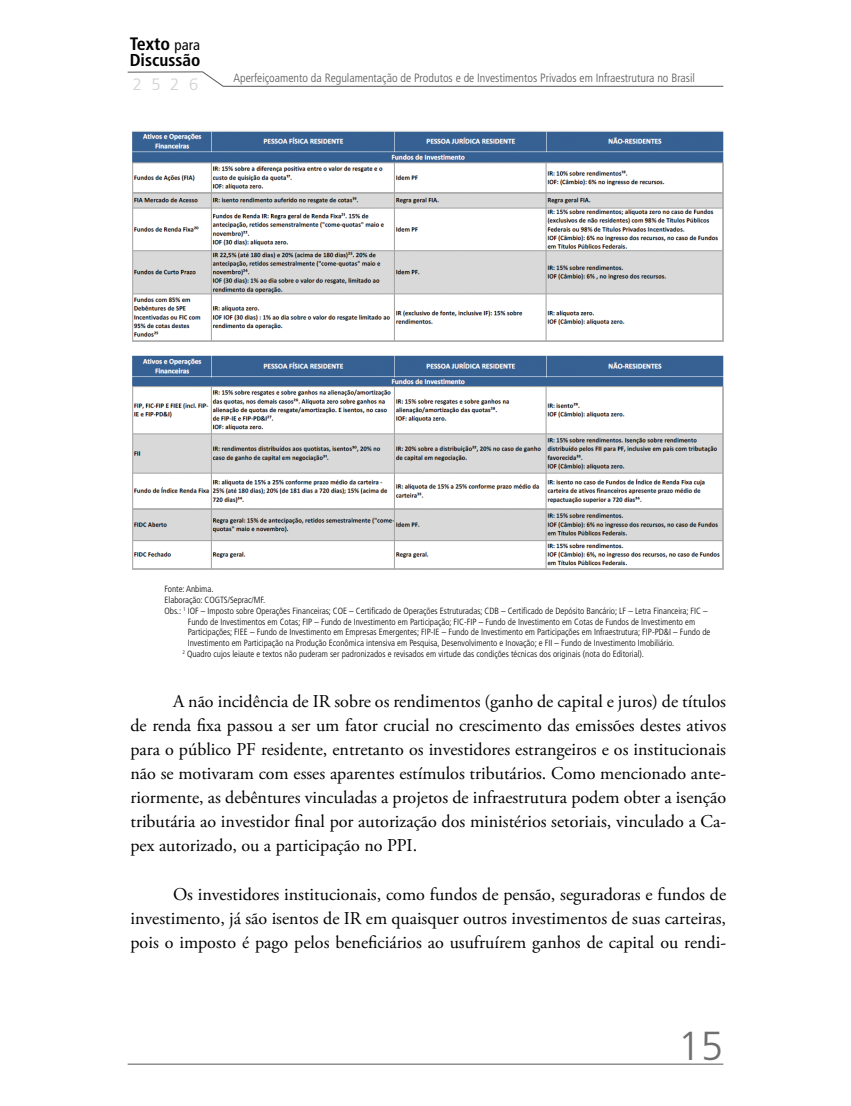
<style>
.page{position:relative;width:851px;height:1106px;background:#fff}
.page>*{position:absolute;margin:0;border:0;box-sizing:border-box;transform-origin:0 0}
.t1{font:300 40.5px "Frutiger LT Pro";color:#706f6f}
.t2{font:18px/24px "Adobe Garamond Pro";color:#000;text-align:justify}
.t3{font:700 condensed 18px "Frutiger LT Pro";color:#000}
.t4{font:700 condensed 17.25px "Frutiger LT Pro";color:#000}
.t5{font:300 16.5px "Frutiger LT Pro";color:#d2d2d2}
.t6{font:300 condensed 12px "Frutiger LT Pro";color:#575756}
.t7{font:300 condensed 9px "Frutiger LT Pro";color:#000}
.s1{font-weight:400;font-size:15px}
</style>
<div class="page">
<svg style="left:127px;top:71px;width:597px;height:16px"></svg>
<hr style="left:128px;top:1063px;width:595px;height:1px;background:#575756">
<img style="left:132px;top:131px;width:592px;height:211px">
<img style="left:132px;top:355px;width:592px;height:215px">
<p class="t3" style="left:130px;top:33px;width:72px">Texto <span class="s1">para</span></p>
<p class="t4" style="left:130px;top:50px;width:72px">Discussão</p>
<p class="t5" style="left:133px;top:75px;width:67px">2526</p>
<p class="t6" style="left:233px;top:71px;width:463px">Aperfeiçoamento da Regulamentação de Produtos e de Investimentos Privados em Infraestrutura no Brasil</p>
<p class="t7" style="left:164px;top:584px;width:51px">Fonte: Anbima.</p>
<p class="t7" style="left:164px;top:594px;width:102px">Elaboração: COGTS/Seprac/MF.</p>
<p class="t7" style="left:164px;top:605px;width:544px">Obs.: <sup>1</sup> IOF – Imposto sobre Operações Financeiras; COE – Certificado de Operações Estruturadas; CDB – Certificado de Depósito Bancário; LF – Letra Financeira; FIC –</p>
<p class="t7" style="left:188px;top:616px;width:509px">Fundo de Investimentos em Cotas; FIP – Fundo de Investimento em Participação; FIC-FIP – Fundo de Investimento em Cotas de Fundos de Investimento em</p>
<p class="t7" style="left:188px;top:627px;width:524px">Participações; FIEE – Fundo de Investimento em Empresas Emergentes; FIP-IE – Fundo de Investimento em Participações em Infraestrutura; FIP-PD&amp;I – Fundo de</p>
<p class="t7" style="left:188px;top:638px;width:488px">Investimento em Participação na Produção Econômica intensiva em Pesquisa, Desenvolvimento e Inovação; e FII – Fundo de Investimento Imobiliário.</p>
<p class="t7" style="left:182px;top:648px;width:463px"><sup>2</sup> Quadro cujos leiaute e textos não puderam ser padronizados e revisados em virtude das condições técnicas dos originais (nota do Editorial).</p>
<p class="t2" style="left:130px;top:689px;width:597px;text-indent:43px">A não incidência de IR sobre os rendimentos (ganho de capital e juros) de títulos de renda fixa passou a ser um fator crucial no crescimento das emissões destes ativos para o público PF residente, entretanto os investidores estrangeiros e os institucionais não se motivaram com esses aparentes estímulos tributários. Como mencionado ante&shy;riormente, as debêntures vinculadas a projetos de infraestrutura podem obter a isenção tributária ao investidor final por autorização dos ministérios setoriais, vinculado a Ca&shy;pex autorizado, ou a participação no PPI.</p>
<p class="t2" style="left:130px;top:883px;width:597px;text-indent:43px">Os investidores institucionais, como fundos de pensão, seguradoras e fundos de investimento, já são isentos de IR em quaisquer outros investimentos de suas carteiras, pois o imposto é pago pelos beneficiários ao usufruírem ganhos de capital ou rendi-</p>
<h1 class="t1" style="left:678px;top:1022px;width:47px">15</h1>
</div>
